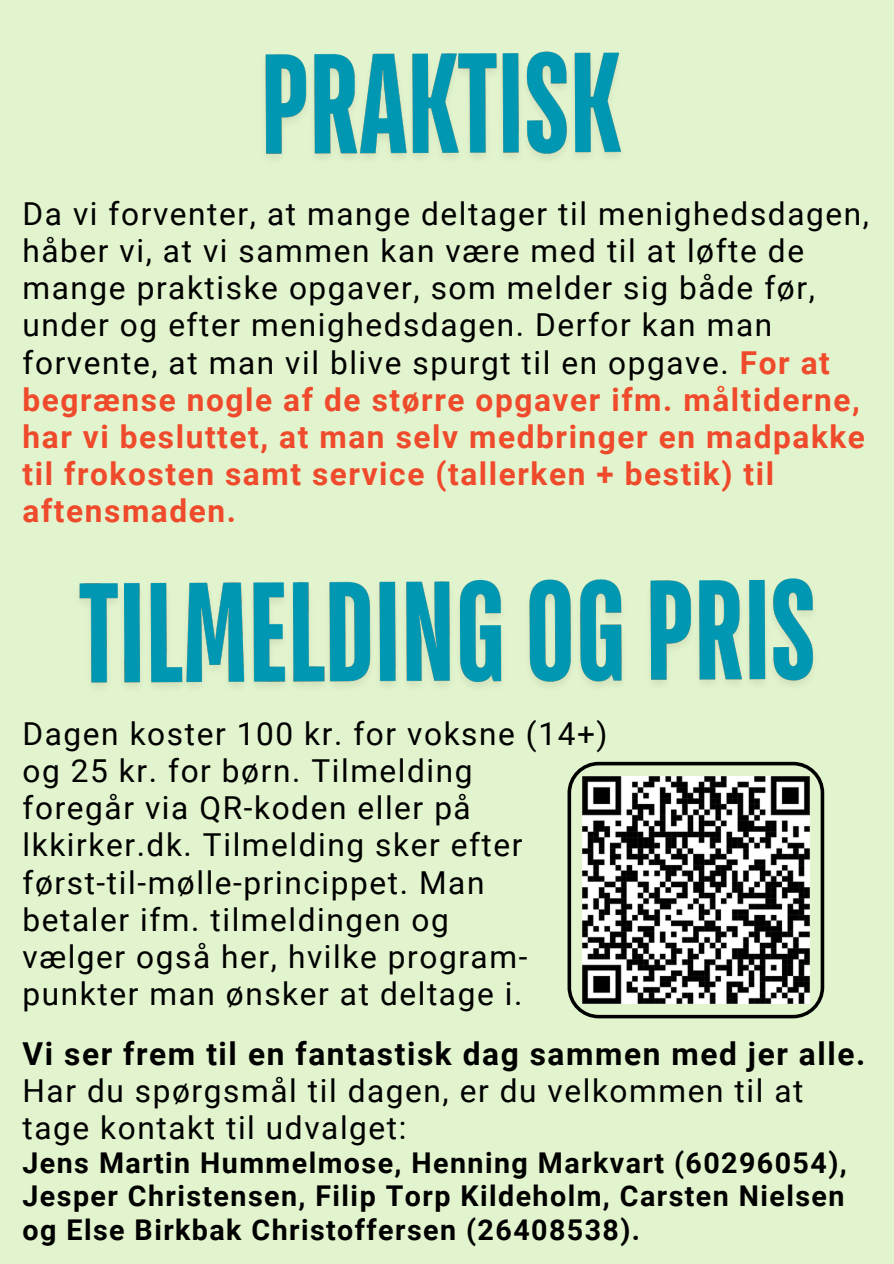
<style>
.page{position:relative;width:894px;height:1264px;background:#fff}
.page>*{position:absolute;margin:0;border:0;box-sizing:border-box;transform-origin:0 0}
.t1{font:31.65px/37.2px "Roboto";letter-spacing:.05em;color:#000}
.t2{font:700 31.65px "Roboto";letter-spacing:.05em;color:#000}
.t3{font:700 28.65px/33.8px "Roboto";letter-spacing:.05em;color:#000;text-align:justify}
.s1{font-weight:700;color:#ef4a2c}
</style>
<div class="page">
<div style="left:0;top:0;width:893px;height:1263px;background:#e2f4cd"></div>
<img style="left:79px;top:578px;width:735px;height:109px">
<svg style="left:567px;top:761px;width:257px;height:257px"></svg>
<img style="left:582px;top:776px;width:227px;height:227px">
<img style="left:265px;top:51px;width:357px;height:107px">
<p class="t1" style="left:23px;top:195px;width:847px">Da vi forventer, at mange deltager til menighedsdagen, håber vi, at vi sammen kan være med til at løfte de mange praktiske opgaver, som melder sig både før, under og efter menighedsdagen. Derfor kan man forvente, at man vil blive spurgt til en opgave. <span class="s1">For at begrænse nogle af de større opgaver ifm. måltiderne, har vi besluttet, at man selv medbringer en madpakke til frokosten samt service (tallerken + bestik) til aftensmaden.</span></p>
<p class="t1" style="left:23px;top:715px;width:586px">Dagen koster 100 kr. for voksne (14+)</p>
<p class="t1" style="left:23px;top:752px;width:451px">og 25 kr. for børn. Tilmelding</p>
<p class="t1" style="left:23px;top:789px;width:449px">foregår via QR-koden eller på</p>
<p class="t1" style="left:23px;top:827px;width:501px">lkkirker.dk. Tilmelding sker efter</p>
<p class="t1" style="left:23px;top:864px;width:463px">først-til-mølle-princippet. Man</p>
<p class="t1" style="left:23px;top:901px;width:428px">betaler ifm. tilmeldingen og</p>
<p class="t1" style="left:23px;top:938px;width:506px">vælger også her, hvilke program-</p>
<p class="t1" style="left:23px;top:975px;width:501px">punkter man ønsker at deltage i.</p>
<p class="t2" style="left:23px;top:1035px;width:844px">Vi ser frem til en fantastisk dag sammen med jer alle.</p>
<p class="t1" style="left:23px;top:1072px;width:782px">Har du spørgsmål til dagen, er du velkommen til at tage kontakt til udvalget:</p>
<p class="t3" style="left:23px;top:1145px;width:825px">Jens Martin Hummelmose, Henning Markvart (60296054), Jesper Christensen, Filip Torp Kildeholm, Carsten Nielsen og Else Birkbak Christoffersen (26408538).</p>
</div>
